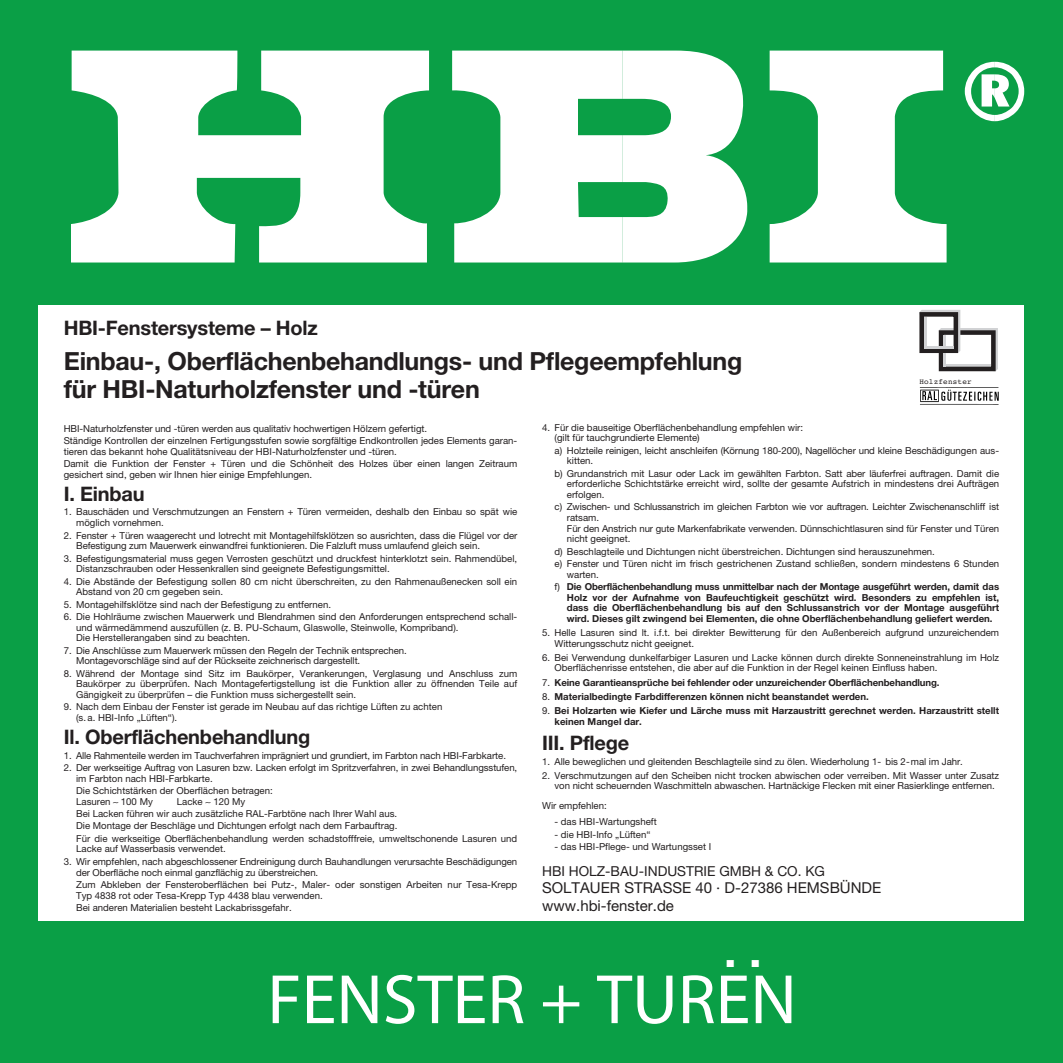
<style>
.page{position:relative;width:1063px;height:1063px;background:#0a9f46}
.page>*{position:absolute;margin:0;border:0;box-sizing:border-box;transform-origin:0 0}
.t1{font:70.5px "Myriad Pro";color:#fff}
.t2{font:700 45px "Helvetica Neue";color:#fff}
.t3{font:700 25px/28.4px "Helvetica Neue";letter-spacing:-.01em;color:#231f20}
.t4{font:700 20px "Helvetica Neue";letter-spacing:-.01em;color:#231f20}
.t5{font:15px/17.5px "Helvetica Neue";color:#231f20}
.t6{font:13.75px "Helvetica Neue";color:#231f20}
.t7{font:9.62px/10.6px "Helvetica Neue";color:#231f20}
.t8{font:700 9.62px/10.6px "Helvetica Neue";color:#231f20}
.t9{font:700 7.62px "Univers";letter-spacing:.025em;color:#231f20}
.s1{font-weight:400}
</style>
<div class="page">
<div style="left:39px;top:305px;width:985px;height:616px;background:#fff"></div>
<svg style="left:919px;top:310px;width:79px;height:61px"></svg>
<hr style="left:943px;top:353px;width:3px;height:14px;background:#d1d2d4">
<img style="left:919px;top:387px;width:80px;height:18px">
<svg style="left:965px;top:62px;width:59px;height:59px"></svg>
<svg style="left:770px;top:51px;width:177px;height:212px"></svg>
<svg style="left:452px;top:51px;width:295px;height:212px"></svg>
<svg style="left:71px;top:51px;width:358px;height:212px;fill:#fff"></svg>
<h3 class="t4" style="left:64px;top:315px;width:256px">HBI-Fenstersysteme – Holz</h3>
<h3 class="t3" style="left:64px;top:346px;width:680px">Einbau-, Oberflächenbehandlungs- und Pflegeempfehlung für HBI-Naturholzfenster und -türen</h3>
<p class="t9" style="left:919px;top:375px;width:54px">Holzfenster</p>
<p class="t7" style="left:64px;top:422px;width:455px;line-height:12.4px">HBI-Naturholzfenster und -türen werden aus qualitativ hochwertigen Hölzern gefertigt.<br>Ständige Kontrollen der einzelnen Fertigungsstufen sowie sorgfältige Endkontrollen jedes Elements garan-</p>
<p class="t7" style="left:64px;top:445px;width:455px;line-height:12.4px">tieren das bekannt hohe Qualitätsniveau der HBI-Naturholzfenster und -türen.<br>Damit die Funktion der Fenster + Türen und die Schönheit des Holzes über einen langen Zeitraum</p>
<p class="t7" style="left:64px;top:469px;width:250px">gesichert sind, geben wir Ihnen hier einige Empfehlungen.</p>
<h3 class="t4" style="left:64px;top:482px;width:82px">I. Einbau</h3>
<p class="t7" style="left:76px;top:507px;width:443px;text-indent:-12px">1. Bauschäden und Verschmutzungen an Fenstern + Türen vermeiden, deshalb den Einbau so spät wie möglich vornehmen.</p>
<p class="t7" style="left:76px;top:530px;width:443px;text-indent:-12px">2. Fenster + Türen waagerecht und lotrecht mit Montagehilfsklötzen so ausrichten, dass die Flügel vor der<br>Befestigung zum Mauerwerk einwandfrei funktionieren. Die Falzluft muss umlaufend gleich sein.</p>
<p class="t7" style="left:76px;top:553px;width:443px;text-indent:-12px">3. Befestigungsmaterial muss gegen Verrosten geschützt und druckfest hinterklotzt sein. Rahmendübel,<br>Distanzschrauben oder Hessenkrallen sind geeignete Befestigungsmittel.</p>
<p class="t7" style="left:76px;top:576px;width:443px;text-indent:-12px">4. Die Abstände der Befestigung sollen 80 cm nicht überschreiten, zu den Rahmenaußenecken soll ein<br>Abstand von 20 cm gegeben sein.</p>
<p class="t7" style="left:64px;top:599px;width:269px">5. Montagehilfsklötze sind nach der Befestigung zu entfernen.</p>
<p class="t7" style="left:76px;top:611px;width:443px;text-indent:-12px">6. Die Hohlräume zwischen Mauerwerk und Blendrahmen sind den Anforderungen entsprechend schall&shy;und wärmedämmend auszufüllen (z. B. PU-Schaum, Glaswolle, Steinwolle, Kompriband).<br>Die Herstellerangaben sind zu beachten.</p>
<p class="t7" style="left:76px;top:645px;width:332px;text-indent:-12px">7. Die Anschlüsse zum Mauerwerk müssen den Regeln der Technik entsprechen.<br>Montagevorschläge sind auf der Rückseite zeichnerisch dargestellt.</p>
<p class="t7" style="left:76px;top:668px;width:443px;text-align:justify;text-indent:-12px">8. Während der Montage sind Sitz im Baukörper, Verankerungen, Verglasung und Anschluss zum Baukörper zu überprüfen. Nach Montagefertigstellung ist die Funktion aller zu öffnenden Teile auf Gängigkeit zu überprüfen – die Funktion muss sichergestellt sein.</p>
<p class="t7" style="left:76px;top:701px;width:368px;text-indent:-12px">9. Nach dem Einbau der Fenster ist gerade im Neubau auf das richtige Lüften zu achten (s. a. HBI-Info „Lüften“).</p>
<h3 class="t4" style="left:64px;top:725px;width:248px">Il. Oberflächenbehandlung</h3>
<p class="t7" style="left:64px;top:750px;width:444px">1. Alle Rahmenteile werden im Tauchverfahren imprägniert und grundiert, im Farbton nach HBI-Farbkarte.</p>
<p class="t7" style="left:76px;top:762px;width:443px;text-indent:-12px">2. Der werkseitige Auftrag von Lasuren bzw. Lacken erfolgt im Spritzverfahren, in zwei Behandlungsstufen, im Farbton nach HBI-Farbkarte.</p>
<p class="t7" style="left:76px;top:785px;width:198px">Die Schichtstärken der Oberflächen betragen:<br>Lasuren ∼ 100 My</p>
<p class="t7" style="left:76px;top:795px;width:443px;line-height:12.4px;text-indent:101px">Lacke ∼ 120 My<br>Bei Lacken führen wir auch zusätzliche RAL-Farbtöne nach Ihrer Wahl aus.<br>Die Montage der Beschläge und Dichtungen erfolgt nach dem Farbauftrag.<br>Für die werkseitige Oberflächenbehandlung werden schadstofffreie, umweltschonende Lasuren und</p>
<p class="t7" style="left:76px;top:844px;width:151px">Lacke auf Wasserbasis verwendet.</p>
<p class="t7" style="left:76px;top:856px;width:443px;text-indent:-12px">3. Wir empfehlen, nach abgeschlossener Endreinigung durch Bauhandlungen verursachte Beschädigungen der Oberfläche noch einmal ganzflächig zu überstreichen.</p>
<p class="t7" style="left:76px;top:879px;width:443px">Zum Abkleben der Fensteroberflächen bei Putz-, Maler- oder sonstigen Arbeiten nur Tesa-Krepp<br>Typ 4838 rot oder Tesa-Krepp Typ 4438 blau verwenden.</p>
<p class="t7" style="left:76px;top:902px;width:217px">Bei anderen Materialien besteht Lackabrissgefahr.</p>
<p class="t7" style="left:555px;top:422px;width:250px;text-indent:-12px">4. Für die bauseitige Oberflächenbehandlung empfehlen wir: (gilt für tauchgrundierte Elemente)</p>
<p class="t7" style="left:567px;top:445px;width:434px;text-indent:-12px">a) Holzteile reinigen, leicht anschleifen (Körnung 180-200), Nagellöcher und kleine Beschädigungen aus&shy;kitten.</p>
<p class="t7" style="left:567px;top:468px;width:434px;text-align:justify;text-indent:-12px">b) Grundanstrich mit Lasur oder Lack im gewählten Farbton. Satt aber läuferfrei auftragen. Damit die erforderliche Schichtstärke erreicht wird, sollte der gesamte Aufstrich in mindestens drei Aufträgen erfolgen.</p>
<p class="t7" style="left:567px;top:501px;width:434px;text-indent:-12px">c) Zwischen- und Schlussanstrich im gleichen Farbton wie vor auftragen. Leichter Zwischenanschliff ist ratsam.<br>Für den Anstrich nur gute Markenfabrikate verwenden. Dünnschichtlasuren sind für Fenster und Türen nicht geeignet.</p>
<p class="t7" style="left:555px;top:545px;width:446px;line-height:12.4px">d) Beschlagteile und Dichtungen nicht überstreichen. Dichtungen sind herauszunehmen.<br>e) Fenster und Türen nicht im frisch gestrichenen Zustand schließen, sondern mindestens 6 Stunden</p>
<p class="t8" style="left:555px;top:568px;width:446px;line-height:12.4px;text-indent:12px"><span class="s1">warten.<br>f)</span> Die Oberflächenbehandlung muss unmittelbar nach der Montage ausgeführt werden, damit das</p>
<p class="t8" style="left:567px;top:592px;width:434px;text-align:justify">Holz vor der Aufnahme von Baufeuchtigkeit geschützt wird. Besonders zu empfehlen ist, dass die Oberflächenbehandlung bis auf den Schlussanstrich vor der Montage ausgeführt wird. Dieses gilt zwingend bei Elementen, die ohne Oberflächenbehandlung geliefert werden.</p>
<p class="t7" style="left:555px;top:627px;width:446px;text-indent:-12px">5. Helle Lasuren sind lt. i.f.t. bei direkter Bewitterung für den Außenbereich aufgrund unzureichendem<br>Witterungsschutz nicht geeignet.</p>
<p class="t7" style="left:555px;top:652px;width:446px;text-indent:-12px">6. Bei Verwendung dunkelfarbiger Lasuren und Lacke können durch direkte Sonneneinstrahlung im Holz<br>Oberflächenrisse entstehen, die aber auf die Funktion in der Regel keinen Einfluss haben.</p>
<p class="t8" style="left:542px;top:677px;width:399px"><span class="s1">7.</span> Keine Garantieansprüche bei fehlender oder unzureichender Oberflächenbehandlung.</p>
<p class="t8" style="left:542px;top:691px;width:328px"><span class="s1">8.</span> Materialbedingte Farbdifferenzen können nicht beanstandet werden.</p>
<p class="t8" style="left:555px;top:705px;width:446px;text-indent:-12px"><span class="s1">9.</span> Bei Holzarten wie Kiefer und Lärche muss mit Harzaustritt gerechnet werden. Harzaustritt stellt keinen Mangel dar.</p>
<h3 class="t4" style="left:542px;top:731px;width:89px">III. Pflege</h3>
<p class="t7" style="left:542px;top:756px;width:422px">1. Alle beweglichen und gleitenden Beschlagteile sind zu ölen. Wiederholung 1- bis 2-mal im Jahr.</p>
<p class="t7" style="left:555px;top:770px;width:446px;text-indent:-12px">2. Verschmutzungen auf den Scheiben nicht trocken abwischen oder verreiben. Mit Wasser unter Zusatz von nicht scheuernden Waschmitteln abwaschen. Hartnäckige Flecken mit einer Rasierklinge entfernen.</p>
<p class="t7" style="left:542px;top:800px;width:66px">Wir empfehlen:</p>
<p class="t7" style="left:555px;top:816px;width:104px">- das HBI-Wartungsheft</p>
<p class="t7" style="left:555px;top:829px;width:98px">- die HBI-Info „Lüften“</p>
<p class="t7" style="left:555px;top:841px;width:158px">- das HBI-Pflege- und Wartungsset I</p>
<h3 class="t6" style="left:542px;top:863px;width:284px">HBI HOLZ-BAU-INDUSTRIE GMBH &amp; CO. KG</h3>
<h3 class="t5" style="left:542px;top:879px;width:341px">SOLTAUER STRASSE 40 · D-27386 HEMSBÜNDE www.hbi-fenster.de</h3>
<h2 class="t2" style="left:724px;top:923px;width:39px">. .</h2>
<h1 class="t1" style="left:267px;top:956px;width:531px">FENSTER + TUREN</h1>
</div>
